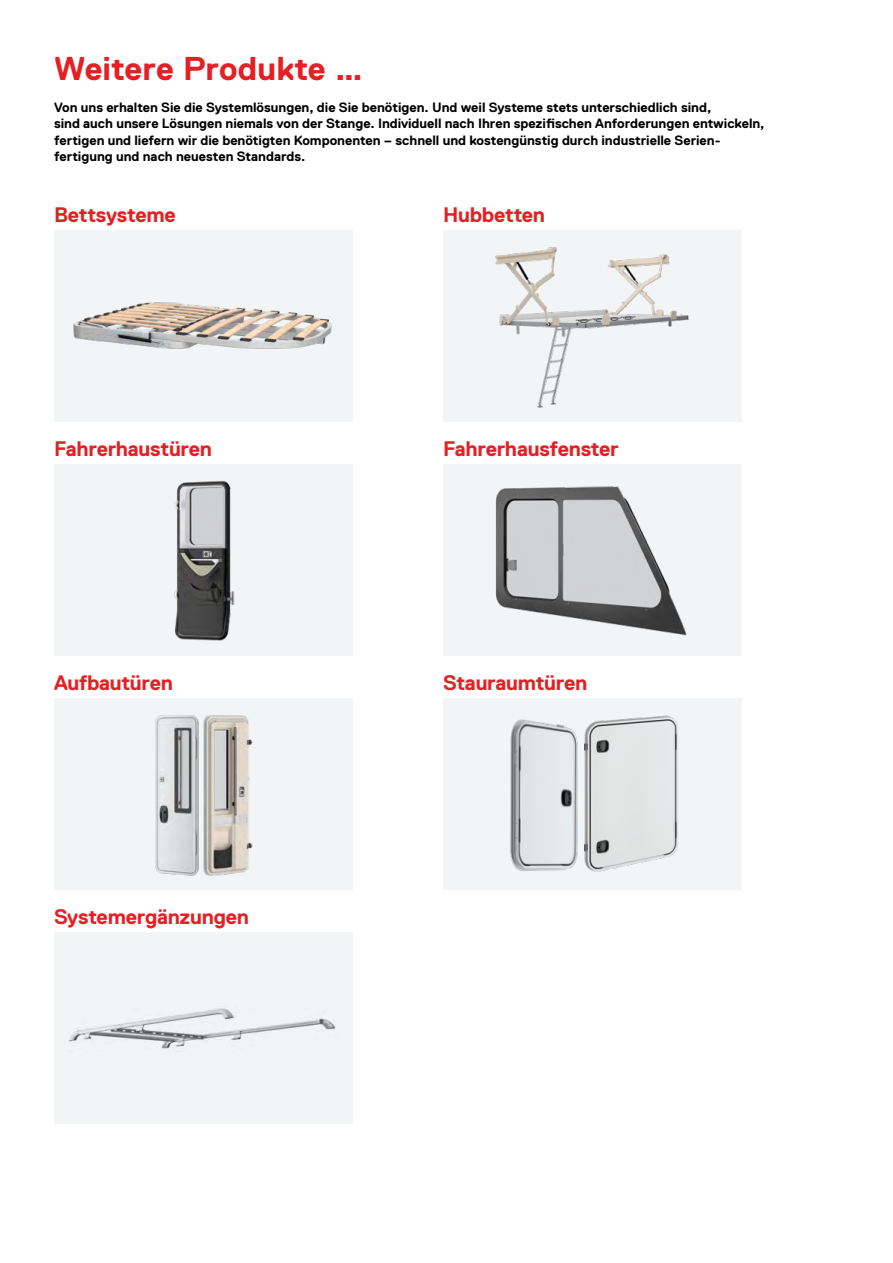
<style>
.page{position:relative;width:893px;height:1263px;background:#fff}
.page>*{position:absolute;margin:0;border:0;box-sizing:border-box;transform-origin:0 0}
.t1{font:700 33px "Replica Pro";color:#e51f23}
.t2{font:700 21px "Replica Pro";letter-spacing:-.015em;color:#e51f23}
.t3{font:700 13.5px/16.5px "Replica Pro";color:#000}
</style>
<div class="page">
<div style="left:443px;top:231px;width:299px;height:191px;background:#f3f4f6"></div>
<div style="left:443px;top:699px;width:299px;height:191px;background:#f3f4f6"></div>
<hr style="left:892px;top:0;width:1px;height:1263px;background:#e30613">
<div style="left:54px;top:231px;width:298px;height:191px;background:#f3f4f6"></div>
<div style="left:54px;top:465px;width:298px;height:191px;background:#f3f4f6"></div>
<div style="left:54px;top:699px;width:298px;height:191px;background:#f3f4f6"></div>
<div style="left:54px;top:933px;width:298px;height:191px;background:#f3f4f6"></div>
<div style="left:443px;top:465px;width:299px;height:191px;background:#f3f4f6"></div>
<img style="left:495px;top:247px;width:195px;height:161px">
<img style="left:203px;top:715px;width:50px;height:161px">
<img style="left:155px;top:715px;width:44px;height:161px">
<img style="left:584px;top:715px;width:94px;height:157px">
<img style="left:510px;top:719px;width:68px;height:152px">
<img style="left:73px;top:302px;width:259px;height:47px">
<img style="left:495px;top:486px;width:192px;height:150px">
<img style="left:174px;top:480px;width:61px;height:161px">
<img style="left:68px;top:1008px;width:268px;height:41px">
<h1 class="t1" style="left:54px;top:50px;width:310px">Weitere Produkte …</h1>
<p class="t3" style="left:54px;top:99px;width:712px">Von uns erhalten Sie die Systemlösungen, die Sie benötigen. Und weil Systeme stets unterschiedlich sind,<br>sind auch unsere Lösungen niemals von der Stange. Individuell nach Ihren spezifischen Anforderungen entwickeln, fertigen und liefern wir die benötigten Komponenten – schnell und kostengünstig durch industrielle Serien&shy;fertigung und nach neuesten Standards.</p>
<h2 class="t2" style="left:54px;top:203px;width:123px">Bettsysteme</h2>
<h2 class="t2" style="left:443px;top:203px;width:104px">Hubbetten</h2>
<h2 class="t2" style="left:54px;top:437px;width:160px">Fahrerhaustüren</h2>
<h2 class="t2" style="left:443px;top:437px;width:177px">Fahrerhausfenster</h2>
<h2 class="t2" style="left:54px;top:671px;width:120px">Aufbautüren</h2>
<h2 class="t2" style="left:443px;top:671px;width:146px">Stauraumtüren</h2>
<h2 class="t2" style="left:54px;top:905px;width:197px">Systemergänzungen</h2>
</div>
